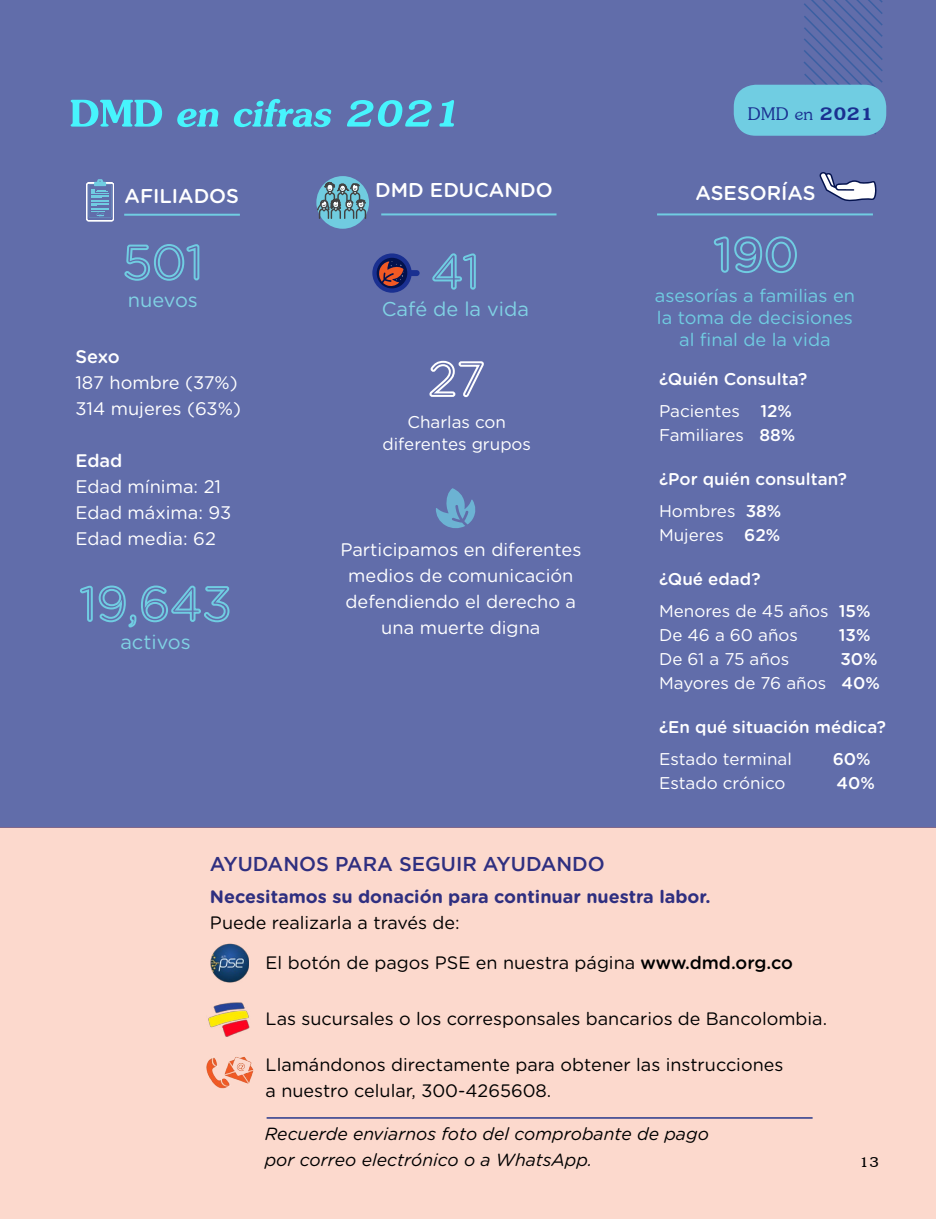
<style>
.page{position:relative;width:936px;height:1219px;background:#fff}
.page>*{position:absolute;margin:0;border:0;box-sizing:border-box;transform-origin:0 0}
.t1{font:italic 60px "Jasmine UPC Bold";color:#47f4fd}
.t2{font:28px "Jasmine UPC";color:#1a3091}
.t3{font:22px "Jasmine UPC";color:#000}
.t4{font:500 20px "Gotham Rounded";color:#fff}
.t5{font:500 20px "Gotham";color:#2f2f80}
.t6{font:20px "Gotham Rounded";color:#80d2e4}
.t7{font:18.2px/26px "Gotham Rounded";color:#fff}
.t8{font:18.2px/22px "Gotham Rounded";color:#70cde2;text-align:center}
.t9{font:500 18.2px "Gotham Rounded";letter-spacing:-.005em;color:#fff}
.t10{font:18px/26px "Gotham Rounded";color:#000}
.t11{font:700 18px "Gotham Rounded";color:#2f2f80}
.t12{font:italic 17.6px/26px "Gotham Rounded";color:#000}
.t13{font:17px/32px "Gotham Rounded";color:#fff}
.t14{font:500 17px/32px "Gotham Rounded";color:#fff}
.s1{font-style:normal}
.s2{font-family:"Jasmine UPC Bold"}
.s3{font-weight:400}
.s4{font-weight:500}
</style>
<div class="page">
<div style="left:0;top:0;width:935px;height:828px;background:#616daa"></div>
<svg style="left:124px;top:244px;width:76px;height:37px"></svg>
<hr style="left:124px;top:214px;width:116px;height:2px;background:#70cde2">
<hr style="left:381px;top:213px;width:175px;height:2px;background:#70cde2">
<hr style="left:657px;top:213px;width:215px;height:2px;background:#70cde2">
<svg style="left:713px;top:236px;width:84px;height:37px"></svg>
<svg style="left:80px;top:585px;width:150px;height:43px"></svg>
<div style="left:733px;top:85px;width:153px;height:51px;background:#70cde2;border-radius:22px"></div>
<svg style="left:86px;top:179px;width:28px;height:43px"></svg>
<svg style="left:819px;top:172px;width:57px;height:29px"></svg>
<div style="left:316px;top:176px;width:53px;height:53px;background:#70cce0;border-radius:50%"></div>
<svg style="left:317px;top:181px;width:49px;height:38px"></svg>
<div style="left:0;top:828px;width:935px;height:391px;background:#fcd9cd"></div>
<img style="left:208px;top:1002px;width:42px;height:35px">
<img style="left:210px;top:943px;width:38px;height:40px">
<hr style="left:266px;top:1117px;width:546px;height:2px;background:#29398c">
<img style="left:206px;top:1057px;width:48px;height:32px">
<svg style="left:372px;top:253px;width:47px;height:40px"></svg>
<svg style="left:432px;top:253px;width:44px;height:37px"></svg>
<svg style="left:429px;top:360px;width:55px;height:38px"></svg>
<svg style="left:436px;top:488px;width:40px;height:40px"></svg>
<h1 class="t1" style="left:70px;top:71px;width:394px"><span class="s1">DMD</span> en cifras 2021</h1>
<h2 class="t2" style="left:748px;top:94px;width:127px">DMD en <span class="s2">2021</span></h2>
<p class="t4" style="left:124px;top:182px;width:116px">AFILIADOS</p>
<p class="t4" style="left:375px;top:176px;width:179px">DMD EDUCANDO</p>
<p class="t4" style="left:695px;top:179px;width:122px">ASESORÍAS</p>
<p class="t6" style="left:128px;top:286px;width:72px">nuevos</p>
<p class="t9" style="left:75px;top:344px;width:46px">Sexo</p>
<p class="t7" style="left:75px;top:369px;width:167px">187 hombre (37%)<br>314 mujeres (63%)</p>
<p class="t9" style="left:75px;top:448px;width:49px">Edad</p>
<p class="t7" style="left:75px;top:473px;width:157px">Edad mínima: 21<br>Edad máxima: 93<br>Edad media: 62</p>
<p class="t6" style="left:120px;top:628px;width:72px">activos</p>
<p class="t6" style="left:382px;top:296px;width:149px">Café de la vida</p>
<p class="t13" style="left:382px;top:410px;width:150px;line-height:22px;text-align:center">Charlas con diferentes grupos</p>
<p class="t7" style="left:340px;top:535px;width:242px;text-align:center">Participamos en diferentes medios de comunicación defendiendo el derecho a una muerte digna</p>
<p class="t8" style="left:654px;top:284px;width:202px">asesorías a familias en la toma de decisiones al final de la vida</p>
<p class="t14" style="left:659px;top:363px;width:150px">¿Quién Consulta?<br><span class="s3">Pacientes</span> 12%</p>
<p class="t13" style="left:659px;top:419px;width:138px">Familiares <span class="s4">88%</span></p>
<p class="t14" style="left:659px;top:463px;width:189px">¿Por quién consultan?<br><span class="s3">Hombres</span> 38%</p>
<p class="t13" style="left:659px;top:519px;width:123px">Mujeres <span class="s4">62%</span></p>
<p class="t13" style="left:659px;top:562px;width:213px"><span class="s4">¿Qué edad?<br></span>Menores de 45 años <span class="s4">15%</span></p>
<p class="t13" style="left:659px;top:618px;width:140px">De 46 a 60 años</p>
<p class="t14" style="left:838px;top:619px;width:33px">13%</p>
<p class="t13" style="left:659px;top:643px;width:132px">De 61 a 75 años</p>
<p class="t13" style="left:659px;top:647px;width:222px;line-height:24px;text-align:right"><span class="s4">30%<br></span>Mayores de 76 años <span class="s4">40%</span></p>
<p class="t14" style="left:659px;top:711px;width:228px">¿En qué situación médica?</p>
<p class="t13" style="left:659px;top:742px;width:134px">Estado terminal</p>
<p class="t14" style="left:832px;top:743px;width:39px">60%</p>
<p class="t13" style="left:659px;top:766px;width:128px">Estado crónico</p>
<p class="t14" style="left:836px;top:767px;width:40px">40%</p>
<p class="t5" style="left:210px;top:852px;width:396px">AYUDANOS PARA SEGUIR AYUDANDO</p>
<p class="t11" style="left:210px;top:883px;width:502px">Necesitamos su donación para continuar nuestra labor.</p>
<p class="t10" style="left:210px;top:908px;width:251px">Puede realizarla a través de:</p>
<p class="t10" style="left:265px;top:948px;width:529px">El botón de pagos PSE en nuestra página <span class="s4">www.dmd.org.co</span></p>
<p class="t10" style="left:265px;top:1004px;width:563px">Las sucursales o los corresponsales bancarios de Bancolombia.</p>
<p class="t10" style="left:265px;top:1050px;width:519px">Llamándonos directamente para obtener las instrucciones a nuestro celular, 300-4265608.</p>
<p class="t12" style="left:265px;top:1120px;width:445px">Recuerde enviarnos foto del comprobante de pago por correo electrónico o a WhatsApp.</p>
<p class="t3" style="left:859px;top:1147px;width:22px">13</p>
</div>
